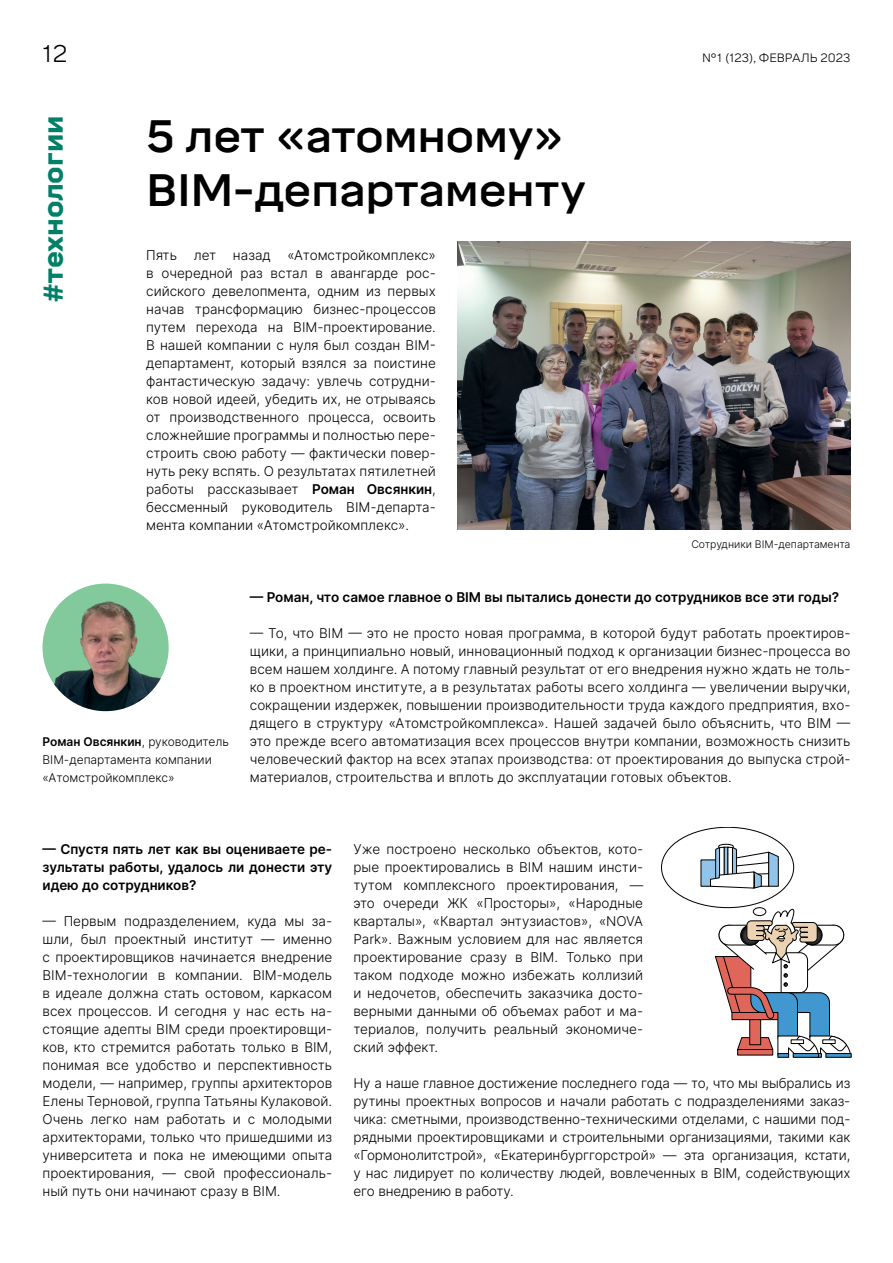
<style>
.page{position:relative;width:893px;height:1263px;background:#fff}
.page>*{position:absolute;margin:0;border:0;box-sizing:border-box;transform-origin:0 0}
.t1{font:500 45px/54px "Mikro";letter-spacing:-.01em;color:#000}
.t2{font:900 27px "Mikro";letter-spacing:-.01em;color:#008066}
.t3{font:300 24px "Mikro";color:#000}
.t4{font:300 13.5px/18px "Inter";color:#000;text-align:justify}
.t5{font:600 13.5px/18px "Inter";color:#000;text-align:justify}
.t6{font:300 12px/18px "Inter";color:#000}
.t7{font:300 12px "Mikro";letter-spacing:-.01em;color:#000}
.t8{font:300 10.5px "Inter";color:#000}
.s1{font-weight:600}
</style>
<div class="page">
<img style="left:43px;top:584px;width:126px;height:127px">
<svg style="left:826px;top:1055px;width:25px;height:2px"></svg>
<div style="left:753px;top:907px;width:13px;height:9px;border:1px solid #000;border-radius:50%"></div>
<svg style="left:778px;top:1055px;width:11px;height:2px"></svg>
<svg style="left:793px;top:1055px;width:26px;height:2px"></svg>
<svg style="left:715px;top:909px;width:136px;height:146px"></svg>
<div style="left:701px;top:860px;width:16px;height:26px;background:#92c4ea"></div>
<svg style="left:710px;top:844px;width:69px;height:44px"></svg>
<img style="left:457px;top:242px;width:393px;height:288px">
<h3 class="t3" style="left:43px;top:39px;width:27px">12</h3>
<p class="t7" style="left:702px;top:50px;width:150px">№1 (123), ФЕВРАЛЬ 2023</p>
<h2 class="t2" style="left:37px;top:303px;width:189px;rotate:-90deg">#технологии</h2>
<h1 class="t1" style="left:146px;top:109px;width:442px">5 лет «атомному»<br>BIM-департаменту</h1>
<p class="t4" style="left:146px;top:245px;width:291px">Пять лет назад «Атомстройкомплекс» в очередной раз встал в авангарде рос&shy;сийского девелопмента, одним из первых начав трансформацию бизнес-процессов путем перехода на BIM-проектирование.<br>В нашей компании с нуля был создан BIM&shy;департамент, который взялся за поистине фантастическую задачу: увлечь сотрудни&shy;ков новой идеей, убедить их, не отрываясь от производственного процесса, освоить сложнейшие программы и полностью пере&shy;строить свою работу — фактически повер&shy;нуть реку вспять. О результатах пятилетней работы рассказывает <span class="s1">Роман Овсянкин</span>, бессменный руководитель BIM-департа&shy;мента компании «Атомстройкомплекс».</p>
<p class="t8" style="left:691px;top:536px;width:161px">Сотрудники BIM-департамента</p>
<p class="t6" style="left:43px;top:732px;width:188px"><span class="s1">Роман Овсянкин</span>, руководитель<br>BIM-департамента компании «Атомстройкомплекс»</p>
<p class="t5" style="left:250px;top:587px;width:591px">— Роман, что самое главное о BIM вы пытались донести до сотрудников все эти годы?</p>
<p class="t4" style="left:250px;top:623px;width:602px">— То, что BIM — это не просто новая программа, в которой будут работать проектиров&shy;щики, а принципиально новый, инновационный подход к организации бизнес-процесса во всем нашем холдинге. А потому главный результат от его внедрения нужно ждать не толь&shy;ко в проектном институте, а в результатах работы всего холдинга — увеличении выручки, сокращении издержек, повышении производительности труда каждого предприятия, вхо&shy;дящего в структуру «Атомстройкомплекса». Нашей задачей было объяснить, что BIM — это прежде всего автоматизация всех процессов внутри компании, возможность снизить человеческий фактор на всех этапах производства: от проектирования до выпуска строй&shy;материалов, строительства и вплоть до эксплуатации готовых объектов.</p>
<p class="t5" style="left:43px;top:839px;width:291px">— Спустя пять лет как вы оцениваете ре&shy;зультаты работы, удалось ли донести эту идею до сотрудников?</p>
<p class="t4" style="left:43px;top:911px;width:291px">— Первым подразделением, куда мы за&shy;шли, был проектный институт — именно с проектировщиков начинается внедрение BIM-технологии в компании. BIM-модель в идеале должна стать остовом, каркасом всех процессов. И сегодня у нас есть на&shy;стоящие адепты BIM среди проектировщи&shy;ков, кто стремится работать только в BIM, понимая все удобство и перспективность модели, — например, группы архитекторов Елены Терновой, группа Татьяны Кулаковой.<br>Очень легко нам работать и с молодыми архитекторами, только что пришедшими из университета и пока не имеющими опыта проектирования, — свой профессиональ&shy;ный путь они начинают сразу в BIM.</p>
<p class="t4" style="left:353px;top:839px;width:291px">Уже построено несколько объектов, кото&shy;рые проектировались в BIM нашим инсти&shy;тутом комплексного проектирования, — это очереди ЖК «Просторы», «Народные кварталы», «Квартал энтузиастов», «NOVA Park». Важным условием для нас является проектирование сразу в BIM. Только при таком подходе можно избежать коллизий и недочетов, обеспечить заказчика досто&shy;верными данными об объемах работ и ма&shy;териалов, получить реальный экономиче&shy;ский эффект.</p>
<p class="t4" style="left:353px;top:1073px;width:498px">Ну а наше главное достижение последнего года — то, что мы выбрались из рутины проектных вопросов и начали работать с подразделениями заказ&shy;чика: сметными, производственно-техническими отделами, с нашими под&shy;рядными проектировщиками и строительными организациями, такими как «Гормонолитстрой», «Екатеринбурггорстрой» — эта организация, кстати, у нас лидирует по количеству людей, вовлеченных в BIM, содействующих его внедрению в работу.</p>
</div>
